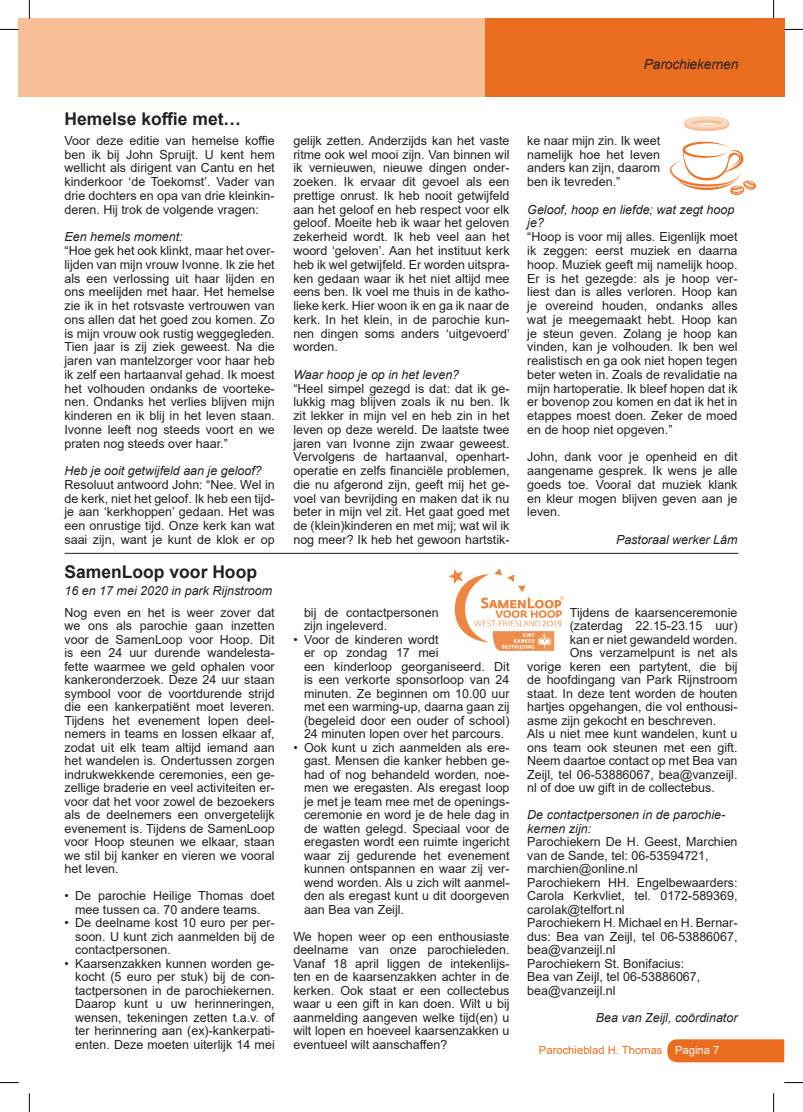
<style>
.page{position:relative;width:803px;height:1112px;background:#fff}
.page>*{position:absolute;margin:0;border:0;box-sizing:border-box;transform-origin:0 0}
.t1{font:700 17.5px "Arial";color:#231f20}
.t2{font:italic 13.75px "Arial";letter-spacing:-.01em;color:#231f20}
.t3{font:12.5px/13.8px "Arial";color:#231f20;text-align:justify}
.t4{font:italic 12.5px/13.8px "Arial";color:#231f20}
.t5{font:11.25px "Arial";color:#ea6d1f}
.s1{color:#fff}
</style>
<div class="page">
<div style="left:667px;top:1039px;width:117px;height:23px;background:#ea6d1f"></div>
<div style="left:19px;top:19px;width:473px;height:78px;background:#f7bf96"></div>
<div style="left:485px;top:19px;width:299px;height:78px;background:#ea6d1f"></div>
<hr style="left:65px;top:553px;width:673px;height:1px;background:#231f20">
<img style="left:448px;top:568px;width:116px;height:83px">
<img style="left:671px;top:116px;width:85px;height:79px">
<svg style="left:0;top:29px;width:19px;height:1px"></svg>
<svg style="left:784px;top:29px;width:19px;height:1px"></svg>
<svg style="left:0;top:1082px;width:19px;height:1px"></svg>
<svg style="left:784px;top:1082px;width:19px;height:1px"></svg>
<svg style="left:29px;top:0;width:1px;height:19px"></svg>
<svg style="left:29px;top:1093px;width:1px;height:18px"></svg>
<svg style="left:773px;top:0;width:1px;height:19px"></svg>
<svg style="left:773px;top:1093px;width:1px;height:18px"></svg>
<h1 class="t1" style="left:65px;top:106px;width:178px">Hemelse koffie met…</h1>
<p class="t3" style="left:65px;top:133px;width:212px">Voor deze editie van hemelse koffie ben ik bij John Spruijt. U kent hem wellicht als dirigent van Cantu en het kinderkoor ‘de Toekomst’. Vader van drie dochters en opa van drie kleinkin&shy;deren. Hij trok de volgende vragen:</p>
<p class="t4" style="left:65px;top:230px;width:120px">Een hemels moment:</p>
<p class="t3" style="left:65px;top:243px;width:212px">“Hoe gek het ook klinkt, maar het over&shy;lijden van mijn vrouw Ivonne. Ik zie het als een verlossing uit haar lijden en ons meelijden met haar. Het hemelse zie ik in het rotsvaste vertrouwen van ons allen dat het goed zou komen. Zo is mijn vrouw ook rustig weggegleden.<br>Tien jaar is zij ziek geweest. Na die jaren van mantelzorger voor haar heb ik zelf een hartaanval gehad. Ik moest het volhouden ondanks de voorteke&shy;nen. Ondanks het verlies blijven mijn kinderen en ik blij in het leven staan.<br>Ivonne leeft nog steeds voort en we praten nog steeds over haar.”</p>
<p class="t4" style="left:65px;top:464px;width:199px">Heb je ooit getwijfeld aan je geloof?</p>
<p class="t3" style="left:65px;top:477px;width:212px">Resoluut antwoord John: “Nee. Wel in de kerk, niet het geloof. Ik heb een tijd&shy;je aan ‘kerkhoppen’ gedaan. Het was een onrustige tijd. Onze kerk kan wat saai zijn, want je kunt de klok er op</p>
<h1 class="t1" style="left:65px;top:559px;width:194px">SamenLoop voor Hoop</h1>
<p class="t4" style="left:65px;top:584px;width:209px">16 en 17 mei 2020 in park Rijnstroom</p>
<p class="t3" style="left:65px;top:605px;width:212px">Nog even en het is weer zover dat we ons als parochie gaan inzetten voor de SamenLoop voor Hoop. Dit is een 24 uur durende wandelesta&shy;fette waarmee we geld ophalen voor kankeronderzoek. Deze 24 uur staan symbool voor de voortdurende strijd die een kankerpatiënt moet leveren.<br>Tijdens het evenement lopen deel&shy;nemers in teams en lossen elkaar af, zodat uit elk team altijd iemand aan het wandelen is. Ondertussen zorgen indrukwekkende ceremonies, een ge&shy;zellige braderie en veel activiteiten er&shy;voor dat het voor zowel de bezoekers als de deelnemers een onvergetelijk evenement is. Tijdens de SamenLoop voor Hoop steunen we elkaar, staan we stil bij kanker en vieren we vooral het leven.</p>
<p class="t3" style="left:65px;top:888px;width:212px;text-align:center">• De parochie Heilige Thomas doet mee tussen ca. 70 andere teams.</p>
<p class="t3" style="left:75px;top:915px;width:201px;text-indent:-11px">• De deelname kost 10 euro per per&shy;soon. U kunt zich aanmelden bij de contactpersonen.</p>
<p class="t3" style="left:75px;top:956px;width:201px;text-indent:-11px">• Kaarsenzakken kunnen worden ge&shy;kocht (5 euro per stuk) bij de con&shy;tactpersonen in de parochiekernen.<br>Daarop kunt u uw herinneringen, wensen, tekeningen zetten t.a.v. of ter herinnering aan (ex)-kankerpati&shy;ënten. Deze moeten uiterlijk 14 mei</p>
<p class="t2" style="left:644px;top:55px;width:96px">Parochiekernen</p>
<p class="t3" style="left:293px;top:133px;width:218px">gelijk zetten. Anderzijds kan het vaste ritme ook wel mooi zijn. Van binnen wil ik vernieuwen, nieuwe dingen onder&shy;zoeken. Ik ervaar dit gevoel als een prettige onrust. Ik heb nooit getwijfeld aan het geloof en heb respect voor elk geloof. Moeite heb ik waar het geloven zekerheid wordt. Ik heb veel aan het woord ‘geloven’. Aan het instituut kerk heb ik wel getwijfeld. Er worden uitspra&shy;ken gedaan waar ik het niet altijd mee eens ben. Ik voel me thuis in de katho&shy;lieke kerk. Hier woon ik en ga ik naar de kerk. In het klein, in de parochie kun&shy;nen dingen soms anders ‘uitgevoerd’ worden.</p>
<p class="t4" style="left:293px;top:367px;width:167px">Waar hoop je op in het leven?</p>
<p class="t3" style="left:293px;top:381px;width:218px">“Heel simpel gezegd is dat: dat ik ge&shy;lukkig mag blijven zoals ik nu ben. Ik zit lekker in mijn vel en heb zin in het leven op deze wereld. De laatste twee jaren van Ivonne zijn zwaar geweest.<br>Vervolgens de hartaanval, openhart&shy;operatie en zelfs financiële problemen, die nu afgerond zijn, geeft mij het ge&shy;voel van bevrijding en maken dat ik nu beter in mijn vel zit. Het gaat goed met de (klein)kinderen en met mij; wat wil ik nog meer? Ik heb het gewoon hartstik-</p>
<p class="t3" style="left:527px;top:133px;width:134px">ke naar mijn zin. Ik weet namelijk hoe het leven anders kan zijn, daarom ben ik tevreden.”</p>
<p class="t4" style="left:527px;top:202px;width:209px">Geloof, hoop en liefde; wat zegt hoop je?</p>
<p class="t3" style="left:527px;top:230px;width:212px">“Hoop is voor mij alles. Eigenlijk moet ik zeggen: eerst muziek en daarna hoop. Muziek geeft mij namelijk hoop.<br>Er is het gezegde: als je hoop ver&shy;liest dan is alles verloren. Hoop kan je overeind houden, ondanks alles wat je meegemaakt hebt. Hoop kan je steun geven. Zolang je hoop kan vinden, kan je volhouden. Ik ben wel realistisch en ga ook niet hopen tegen beter weten in. Zoals de revalidatie na mijn hartoperatie. Ik bleef hopen dat ik er bovenop zou komen en dat ik het in etappes moest doen. Zeker de moed en de hoop niet opgeven.”</p>
<p class="t3" style="left:527px;top:450px;width:212px">John, dank voor je openheid en dit aangename gesprek. Ik wens je alle goeds toe. Vooral dat muziek klank en kleur mogen blijven geven aan je leven.</p>
<p class="t4" style="left:616px;top:532px;width:123px">Pastoraal werker Lâm</p>
<p class="t3" style="left:304px;top:605px;width:136px">bij de contactpersonen zijn ingeleverd.</p>
<p class="t3" style="left:304px;top:632px;width:207px;text-align:left;text-indent:-11px">• Voor de kinderen wordt<br>er op zondag 17 mei<br>een kinderloop georganiseerd. Dit is een verkorte sponsorloop van 24 minuten. Ze beginnen om 10.00 uur met een warming-up, daarna gaan zij (begeleid door een ouder of school)<br>24 minuten lopen over het parcours.</p>
<p class="t3" style="left:304px;top:740px;width:207px;text-indent:-11px">• Ook kunt u zich aanmelden als ere&shy;gast. Mensen die kanker hebben ge&shy;had of nog behandeld worden, noe&shy;men we eregasten. Als eregast loop je met je team mee met de openings&shy;ceremonie en word je de hele dag in de watten gelegd. Speciaal voor de eregasten wordt een ruimte ingericht waar zij gedurende het evenement kunnen ontspannen en waar zij ver&shy;wend worden. Als u zich wilt aanmel&shy;den als eregast kunt u dit doorgeven aan Bea van Zeijl.</p>
<p class="t3" style="left:293px;top:929px;width:218px">We hopen weer op een enthousiaste deelname van onze parochieleden.<br>Vanaf 18 april liggen de intekenlijs&shy;ten en de kaarsenzakken achter in de kerken. Ook staat er een collectebus waar u een gift in kan doen. Wilt u bij aanmelding aangeven welke tijd(en) u wilt lopen en hoeveel kaarsenzakken u eventueel wilt aanschaffen?</p>
<p class="t3" style="left:570px;top:605px;width:169px">Tijdens de kaarsenceremonie</p>
<p class="t3" style="left:570px;top:618px;width:169px">(zaterdag 22.15-23.15 uur)</p>
<p class="t3" style="left:570px;top:632px;width:169px">kan er niet gewandeld worden.</p>
<p class="t3" style="left:570px;top:645px;width:169px">Ons verzamelpunt is net als</p>
<p class="t3" style="left:527px;top:659px;width:212px">vorige keren een partytent, die bij</p>
<p class="t3" style="left:527px;top:672px;width:212px">de hoofdingang van Park Rijnstroom</p>
<p class="t3" style="left:527px;top:686px;width:212px">staat. In deze tent worden de houten</p>
<p class="t3" style="left:527px;top:699px;width:212px">hartjes opgehangen, die vol enthousi-</p>
<p class="t3" style="left:527px;top:713px;width:190px">asme zijn gekocht en beschreven.</p>
<p class="t3" style="left:527px;top:726px;width:212px">Als u niet mee kunt wandelen, kunt u</p>
<p class="t3" style="left:527px;top:740px;width:212px">ons team ook steunen met een gift.</p>
<p class="t3" style="left:527px;top:753px;width:212px">Neem daartoe contact op met Bea van</p>
<p class="t3" style="left:527px;top:767px;width:212px">Zeijl, tel 06-53886067, bea@vanzeijl.</p>
<p class="t3" style="left:527px;top:780px;width:189px">nl of doe uw gift in de collectebus.</p>
<p class="t4" style="left:527px;top:808px;width:200px">De contactpersonen in de parochie&shy;kernen zijn:</p>
<p class="t3" style="left:527px;top:834px;width:212px;text-align:left">Parochiekern De H. Geest, Marchien van de Sande, tel: 06-53594721, marchien@online.nl<br>Parochiekern HH. Engelbewaarders:<br>Carola Kerkvliet, tel. 0172-589369, carolak@telfort.nl<br>Parochiekern H. Michael en H. Bernar&shy;dus: Bea van Zeijl, tel 06-53886067, bea@vanzeijl.nl<br>Parochiekern St. Bonifacius:<br>Bea van Zeijl, tel 06-53886067, bea@vanzeijl.nl</p>
<p class="t4" style="left:596px;top:1010px;width:143px">Bea van Zeijl, coördinator</p>
<p class="t5" style="left:539px;top:1042px;width:182px">Parochieblad H. Thomas <span class="s1">Pagina 7</span></p>
</div>
